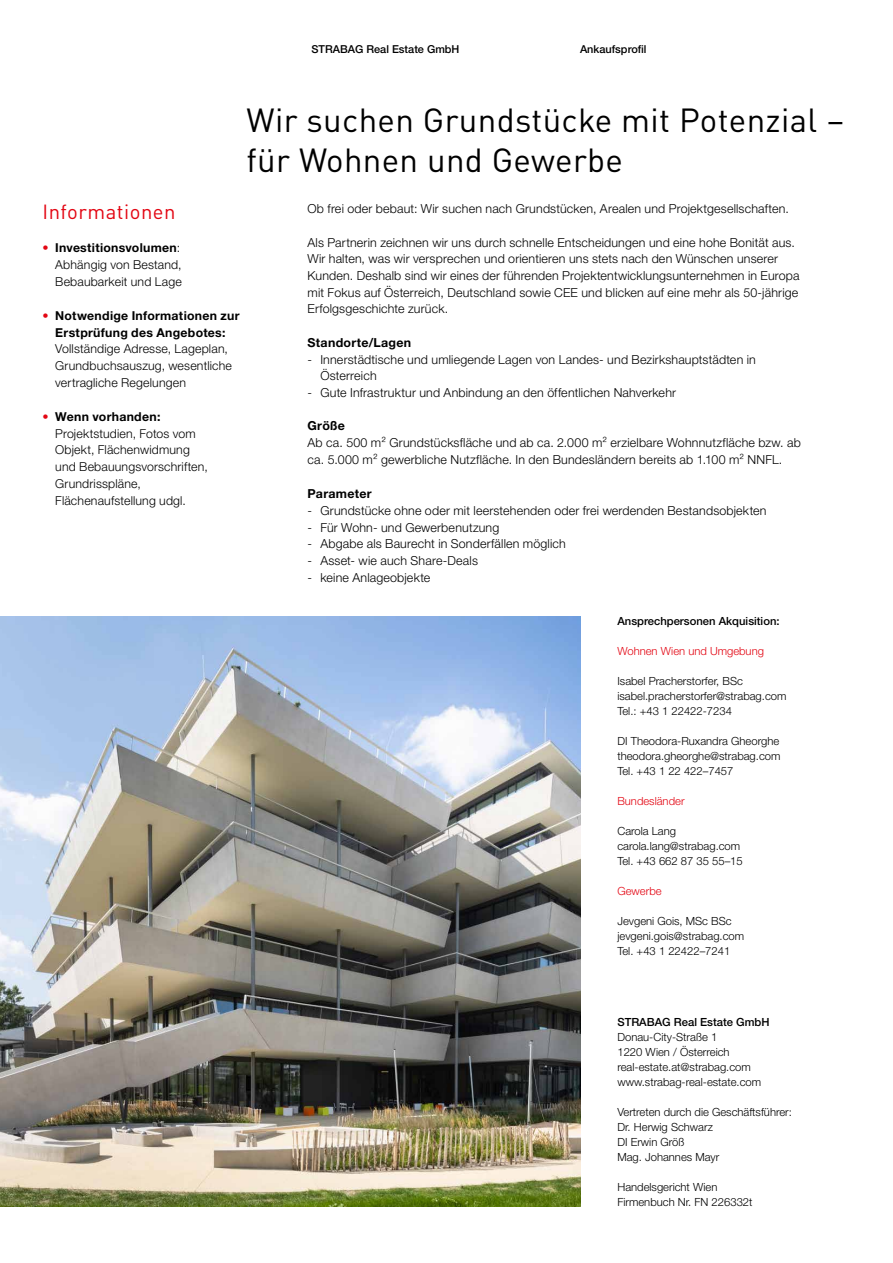
<style>
.page{position:relative;width:893px;height:1263px;background:#fff}
.page>*{position:absolute;margin:0;border:0;box-sizing:border-box;transform-origin:0 0}
.t1{font:33px/39.6px "DIN Pro";letter-spacing:.01em;color:#000}
.t2{font:20.25px "DIN Pro";letter-spacing:.025em;color:#e30613}
.t3{font:300 12.45px/16.6px "Helvetica Neue LT Pro";letter-spacing:.015em;color:#000}
.t4{font:700 12.45px "Helvetica Neue LT Pro";letter-spacing:.025em;color:#000}
.t5{font:300 12.3px/16.8px "Helvetica Neue LT Pro";letter-spacing:.015em;color:#000}
.t6{font:700 12.3px/16.8px "Helvetica Neue LT Pro";letter-spacing:.02em;color:#000;text-align:center}
.t7{font:300 11.25px/15px "Helvetica Neue LT Pro";color:#000}
.t8{font:500 11.25px "Helvetica Neue LT Pro";color:#000}
.t9{font:300 11.25px "Helvetica Neue LT Pro";color:#e30613}
.t10{font:500 10.95px "Helvetica Neue LT Pro";color:#000}
.s1{color:#e30613}
.s2{font-weight:700}
.s3{font-weight:300;color:#e30613}
</style>
<div class="page">
<img style="left:0;top:617px;width:580px;height:589px">
<p class="t10" style="left:311px;top:42px;width:150px">STRABAG Real Estate GmbH</p>
<p class="t10" style="left:580px;top:42px;width:68px">Ankaufsprofil</p>
<h1 class="t1" style="left:247px;top:98px;width:600px">Wir suchen Grundstücke mit Potenzial – für Wohnen und Gewerbe</h1>
<h2 class="t2" style="left:43px;top:196px;width:135px">Informationen</h2>
<p class="t5" style="left:55px;top:239px;width:128px;text-indent:-13px"><span class="s1">•</span> <span class="s2">Investitionsvolumen</span>:<br>Abhängig von Bestand,<br>Bebaubarkeit und Lage</p>
<p class="t6" style="left:43px;top:307px;width:198px"><span class="s3">•</span> Notwendige Informationen zur<br>Erstprüfung des Angebotes:</p>
<p class="t5" style="left:55px;top:340px;width:178px">Vollständige Adresse, Lageplan,<br>Grundbuchsauszug, wesentliche vertragliche Regelungen</p>
<p class="t5" style="left:55px;top:408px;width:154px;text-indent:-13px"><span class="s1">•</span> <span class="s2">Wenn vorhanden:<br></span>Projektstudien, Fotos vom<br>Objekt, Flächenwidmung und Bebauungsvorschriften,<br>Grundrisspläne,<br>Flächenaufstellung udgl.</p>
<p class="t3" style="left:308px;top:200px;width:483px">Ob frei oder bebaut: Wir suchen nach Grundstücken, Arealen und Projektgesellschaften.</p>
<p class="t3" style="left:308px;top:234px;width:493px">Als Partnerin zeichnen wir uns durch schnelle Entscheidungen und eine hohe Bonität aus.<br>Wir halten, was wir versprechen und orientieren uns stets nach den Wünschen unserer Kunden. Deshalb sind wir eines der führenden Projektentwicklungsunternehmen in Europa mit Fokus auf Österreich, Deutschland sowie CEE und blicken auf eine mehr als 50-jährige Erfolgsgeschichte zurück.</p>
<p class="t4" style="left:308px;top:335px;width:105px">Standorte/Lagen</p>
<p class="t3" style="left:320px;top:350px;width:437px;text-indent:-13px">- Innerstädtische und umliegende Lagen von Landes- und Bezirkshauptstädten in<br>Österreich</p>
<p class="t3" style="left:308px;top:384px;width:370px">- Gute Infrastruktur und Anbindung an den öffentlichen Nahverkehr</p>
<p class="t4" style="left:308px;top:418px;width:39px">Größe</p>
<p class="t3" style="left:308px;top:434px;width:495px">Ab ca. 500 m² Grundstücksfläche und ab ca. 2.000 m² erzielbare Wohnnutzfläche bzw. ab ca. 5.000 m² gewerbliche Nutzfläche. In den Bundesländern bereits ab 1.100 m² NNFL.</p>
<p class="t4" style="left:308px;top:486px;width:66px">Parameter</p>
<p class="t3" style="left:308px;top:502px;width:461px">- Grundstücke ohne oder mit leerstehenden oder frei werdenden Bestandsobjekten</p>
<p class="t3" style="left:308px;top:519px;width:193px">- Für Wohn- und Gewerbenutzung</p>
<p class="t3" style="left:308px;top:535px;width:260px">- Abgabe als Baurecht in Sonderfällen möglich</p>
<p class="t3" style="left:308px;top:552px;width:172px">- Asset- wie auch Share-Deals</p>
<p class="t3" style="left:308px;top:569px;width:124px">- keine Anlageobjekte</p>
<p class="t8" style="left:617px;top:614px;width:164px">Ansprechpersonen Akquisition:</p>
<p class="t9" style="left:617px;top:644px;width:148px">Wohnen Wien und Umgebung</p>
<p class="t7" style="left:617px;top:673px;width:171px">Isabel Pracherstorfer, BSc isabel.pracherstorfer@strabag.com<br>Tel.: +43 1 22422-7234</p>
<p class="t7" style="left:617px;top:733px;width:165px;text-align:justify">DI Theodora-Ruxandra Gheorghe theodora.gheorghe@strabag.com Tel. +43 1 22 422–7457</p>
<p class="t9" style="left:617px;top:794px;width:69px">Bundesländer</p>
<p class="t7" style="left:617px;top:823px;width:127px">Carola Lang carola.lang@strabag.com<br>Tel. +43 662 87 35 55–15</p>
<p class="t9" style="left:617px;top:884px;width:46px">Gewerbe</p>
<p class="t7" style="left:617px;top:913px;width:128px">Jevgeni Gois, MSc BSc jevgeni.gois@strabag.com<br>Tel. +43 1 22422–7241</p>
<p class="t8" style="left:617px;top:1015px;width:154px">STRABAG Real Estate GmbH</p>
<p class="t7" style="left:617px;top:1029px;width:145px">Donau-City-Straße 1<br>1220 Wien / Österreich real-estate.at@strabag.com www.strabag-real-estate.com</p>
<p class="t7" style="left:617px;top:1104px;width:176px">Vertreten durch die Geschäftsführer:<br>Dr. Herwig Schwarz<br>DI Erwin Größ<br>Mag. Johannes Mayr</p>
<p class="t7" style="left:617px;top:1179px;width:137px">Handelsgericht Wien<br>Firmenbuch Nr. FN 226332t</p>
</div>
